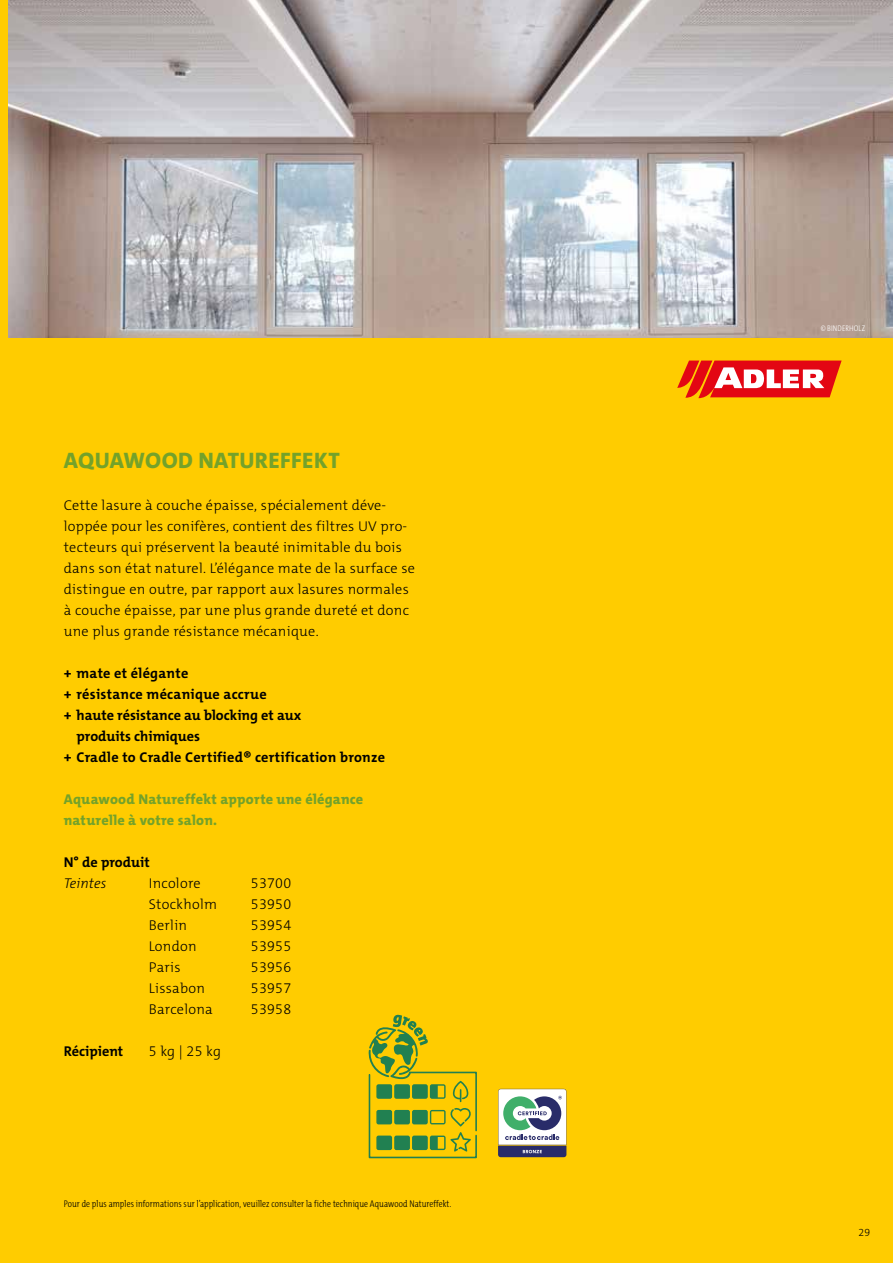
<style>
.page{position:relative;width:893px;height:1263px;background:#fff}
.page>*{position:absolute;margin:0;border:0;box-sizing:border-box;transform-origin:0 0}
.t1{font:800 22.5px "The Mix C4 s";letter-spacing:.015em;color:#74a22a}
.t2{font:300 14.25px/21px "The Mix C4 s";letter-spacing:.02em;color:#000}
.t3{font:700 14.25px "The Mix C4 s";letter-spacing:.01em;color:#000}
.t4{font:800 14.25px/21px "The Mix C4 s";letter-spacing:.015em;color:#74a22a}
.t5{font:italic 300 14.25px "The Mix C4 s";letter-spacing:.005em;color:#000}
.t6{font:300 10.5px "The Mix C4 s";color:#000}
.t7{font:300 9.75px "The Mix Cd";letter-spacing:.01em;color:#000}
.t8{font:300 8.25px "The Mix Cd";letter-spacing:.02em;color:#fff}
</style>
<div class="page">
<img style="left:8px;top:0;width:885px;height:338px">
<div style="left:0;top:0;width:8px;height:338px;background:#fc0"></div>
<div style="left:0;top:338px;width:893px;height:925px;background:#fc0"></div>
<svg style="left:677px;top:361px;width:165px;height:37px"></svg>
<svg style="left:369px;top:1014px;width:108px;height:144px"></svg>
<svg style="left:498px;top:1089px;width:68px;height:68px"></svg>
<h1 class="t1" style="left:64px;top:445px;width:277px">AQUAWOOD NATUREFFEKT</h1>
<p class="t2" style="left:64px;top:494px;width:353px">Cette lasure à couche épaisse, spécialement déve&shy;loppée pour les conifères, contient des filtres UV pro&shy;tecteurs qui préservent la beauté inimitable du bois dans son état naturel. L’élégance mate de la surface se distingue en outre, par rapport aux lasures normales à couche épaisse, par une plus grande dureté et donc une plus grande résistance mécanique.</p>
<p class="t3" style="left:64px;top:664px;width:126px">+ mate et élégante</p>
<p class="t3" style="left:64px;top:685px;width:205px">+ résistance mécanique accrue</p>
<p class="t3" style="left:64px;top:706px;width:239px">+ haute résistance au blocking et aux</p>
<p class="t3" style="left:77px;top:727px;width:125px">produits chimiques</p>
<p class="t3" style="left:64px;top:748px;width:323px">+ Cradle to Cradle Certified® certification bronze</p>
<p class="t4" style="left:64px;top:788px;width:301px">Aquawood Natureffekt apporte une élégance naturelle à votre salon.</p>
<p class="t3" style="left:64px;top:853px;width:87px">N° de produit</p>
<p class="t5" style="left:64px;top:874px;width:44px">Teintes</p>
<p class="t2" style="left:149px;top:872px;width:53px">Incolore</p>
<p class="t2" style="left:251px;top:872px;width:42px">53700</p>
<p class="t2" style="left:149px;top:893px;width:70px">Stockholm</p>
<p class="t2" style="left:251px;top:893px;width:42px">53950</p>
<p class="t2" style="left:149px;top:914px;width:40px">Berlin</p>
<p class="t2" style="left:251px;top:914px;width:42px">53954</p>
<p class="t2" style="left:149px;top:935px;width:49px">London</p>
<p class="t2" style="left:251px;top:935px;width:42px">53955</p>
<p class="t2" style="left:149px;top:956px;width:33px">Paris</p>
<p class="t2" style="left:251px;top:956px;width:42px">53956</p>
<p class="t2" style="left:149px;top:977px;width:58px">Lissabon</p>
<p class="t2" style="left:251px;top:977px;width:42px">53957</p>
<p class="t2" style="left:149px;top:998px;width:66px">Barcelona</p>
<p class="t2" style="left:251px;top:998px;width:42px">53958</p>
<p class="t3" style="left:64px;top:1042px;width:61px">Récipient</p>
<p class="t2" style="left:149px;top:1040px;width:74px">5 kg | 25 kg</p>
<p class="t7" style="left:64px;top:1197px;width:389px">Pour de plus amples informations sur l’application, veuillez consulter la fiche technique Aquawood Natureffekt.</p>
<p class="t8" style="left:821px;top:323px;width:46px">© BINDERHOLZ</p>
<p class="t6" style="left:859px;top:1226px;width:13px">29</p>
</div>
